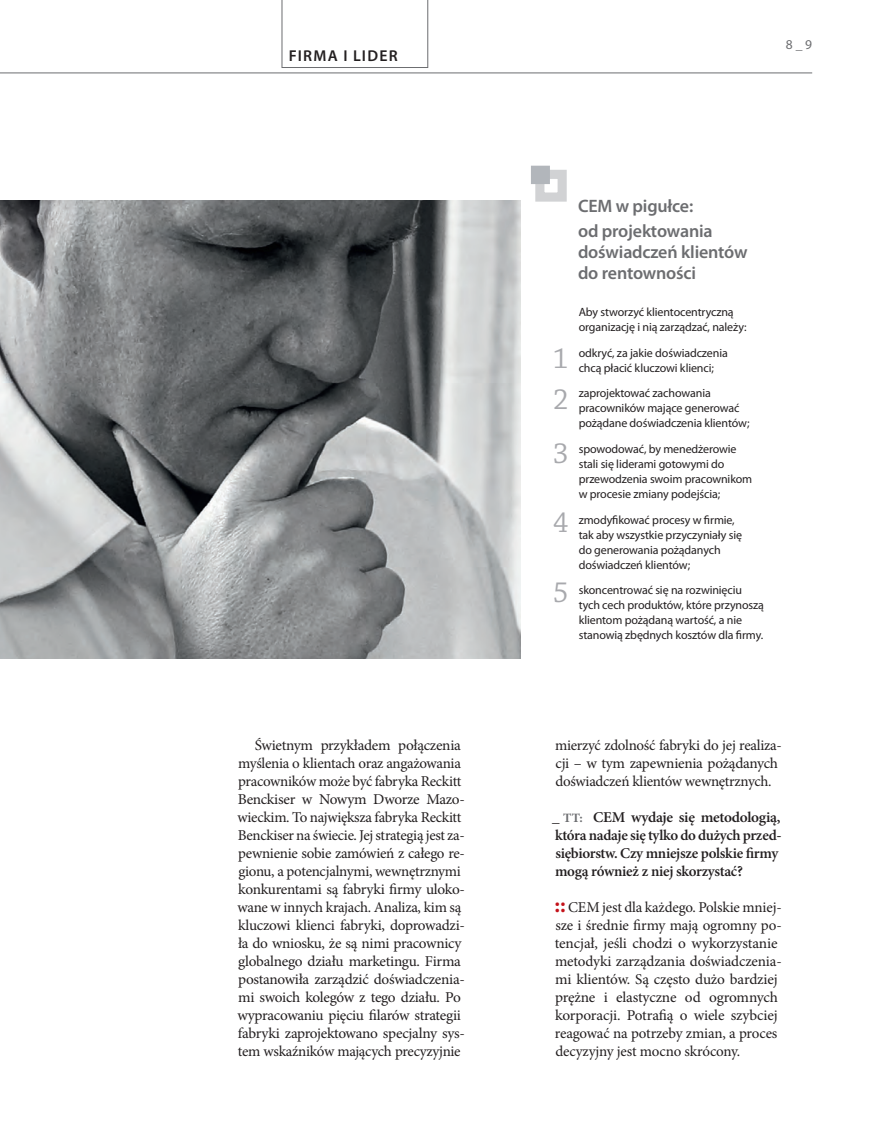
<style>
.page{position:relative;width:876px;height:1127px;background:#fff}
.page>*{position:absolute;margin:0;border:0;box-sizing:border-box;transform-origin:0 0}
.ramka_cyfra{font:30.15px "Chaparral Pro";color:#a8a9ad}
.ramka_wywiad_naglo{font:600 18px/21px "Myriad Pro";letter-spacing:-.01em;color:#6c6d70}
.t1{font:600 15.75px "Myriad Pro";letter-spacing:.085em;color:#231f20}
.TEKST_podst{font:15px/18px "Minion Pro";letter-spacing:-.02em;color:#231f20}
.WYWIAD_-_Tekst_NEX{font:15px/18px "Minion Pro";letter-spacing:-.01em;color:#231f20}
.WYWIAD_pytanie{font:600 15px/18px "Minion Pro";letter-spacing:-.02em;color:#231f20}
.t2{font:13.5px "Myriad Pro";color:#6c6d70}
.ramka_tekst_podst{font:12px/15px "Myriad Pro";letter-spacing:-.01em;color:#231f20}
.s1{font-weight:400}
.s2{font-weight:700;font-size:12.75px;color:#6c6d70}
.s3{font-family:"Minion Pro Bold Capt";font-size:22.5px;color:#c4121a}
</style>
<div class="page">
<svg style="left:282px;top:0;width:146px;height:68px"></svg>
<hr style="left:0;top:73px;width:812px;height:1px;background:#6c6d70">
<img style="left:0;top:201px;width:520px;height:457px">
<div style="left:535px;top:170px;width:32px;height:32px;border:9px solid #d1d2d4"></div>
<div style="left:531px;top:166px;width:19px;height:18px;border:9px solid #b2b6bb"></div>
<p class="t1" style="left:289px;top:46px;width:111px">FIRMA I LIDER</p>
<p class="t2" style="left:786px;top:36px;width:28px">8 _ 9</p>
<p class="ramka_wywiad_naglo" style="left:578px;top:195px;width:117px">CEM w pigułce:</p>
<p class="ramka_wywiad_naglo" style="left:578px;top:220px;width:171px">od projektowania doświadczeń klientów do rentowności</p>
<p class="ramka_cyfra" style="left:553px;top:341px;width:17px">1</p>
<p class="ramka_cyfra" style="left:553px;top:383px;width:17px">2</p>
<p class="ramka_cyfra" style="left:553px;top:436px;width:17px">3</p>
<p class="ramka_cyfra" style="left:553px;top:506px;width:17px">4</p>
<p class="ramka_cyfra" style="left:553px;top:576px;width:17px">5</p>
<p class="ramka_tekst_podst" style="left:579px;top:304px;width:170px">Aby stworzyć klientocentryczną organizację i nią zarządzać, należy:</p>
<p class="ramka_tekst_podst" style="left:579px;top:345px;width:151px">odkryć, za jakie doświadczenia chcą płacić kluczowi klienci;</p>
<p class="ramka_tekst_podst" style="left:579px;top:386px;width:172px">zaprojektować zachowania pracowników mające generować pożądane doświadczenia klientów;</p>
<p class="ramka_tekst_podst" style="left:579px;top:441px;width:175px">spowodować, by menedżerowie stali się liderami gotowymi do przewodzenia swoim pracownikom w procesie zmiany podejścia;</p>
<p class="ramka_tekst_podst" style="left:579px;top:512px;width:165px">zmodyfikować procesy w firmie, tak aby wszystkie przyczyniały się do generowania pożądanych doświadczeń klientów;</p>
<p class="ramka_tekst_podst" style="left:579px;top:582px;width:187px">skoncentrować się na rozwinięciu tych cech produktów, które przynoszą klientom pożądaną wartość, a nie stanowią zbędnych kosztów dla firmy.</p>
<p class="TEKST_podst" style="left:238px;top:736px;width:229px;text-indent:17px">Świetnym przykładem połączenia myślenia o klientach oraz angażowania pracowników może być fabryka Reckitt Benckiser w Nowym Dworze Mazo&shy;wieckim. To największa fabryka Reckitt Benckiser na świecie. Jej strategią jest za&shy;pewnienie sobie zamówień z całego re&shy;gionu, a potencjalnymi, wewnętrznymi konkurentami są fabryki firmy uloko&shy;wane w innych krajach. Analiza, kim są kluczowi klienci fabryki, doprowadzi&shy;ła do wniosku, że są nimi pracownicy globalnego działu marketingu. Firma postanowiła zarządzić doświadczenia&shy;mi swoich kolegów z tego działu. Po wypracowaniu pięciu filarów strategii fabryki zaprojektowano specjalny sys&shy;tem wskaźników mających precyzyjnie</p>
<p class="TEKST_podst" style="left:555px;top:736px;width:228px">mierzyć zdolność fabryki do jej realiza&shy;cji – w tym zapewnienia pożądanych doświadczeń klientów wewnętrznych.</p>
<p class="WYWIAD_pytanie" style="left:552px;top:808px;width:231px"><span class="s1">_</span> <span class="s2">TT:</span> CEM wydaje się metodologią, która nadaje się tylko do dużych przed&shy;siębiorstw. Czy mniejsze polskie firmy mogą również z niej skorzystać?</p>
<p class="WYWIAD_-_Tekst_NEX" style="left:554px;top:898px;width:229px"><span class="s3">::</span> CEM jest dla każdego. Polskie mniej&shy;sze i średnie firmy mają ogromny po&shy;tencjał, jeśli chodzi o wykorzystanie metodyki zarządzania doświadczenia&shy;mi klientów. Są często dużo bardziej prężne i elastyczne od ogromnych korporacji. Potrafią o wiele szybciej reagować na potrzeby zmian, a proces decyzyjny jest mocno skrócony.</p>
</div>
